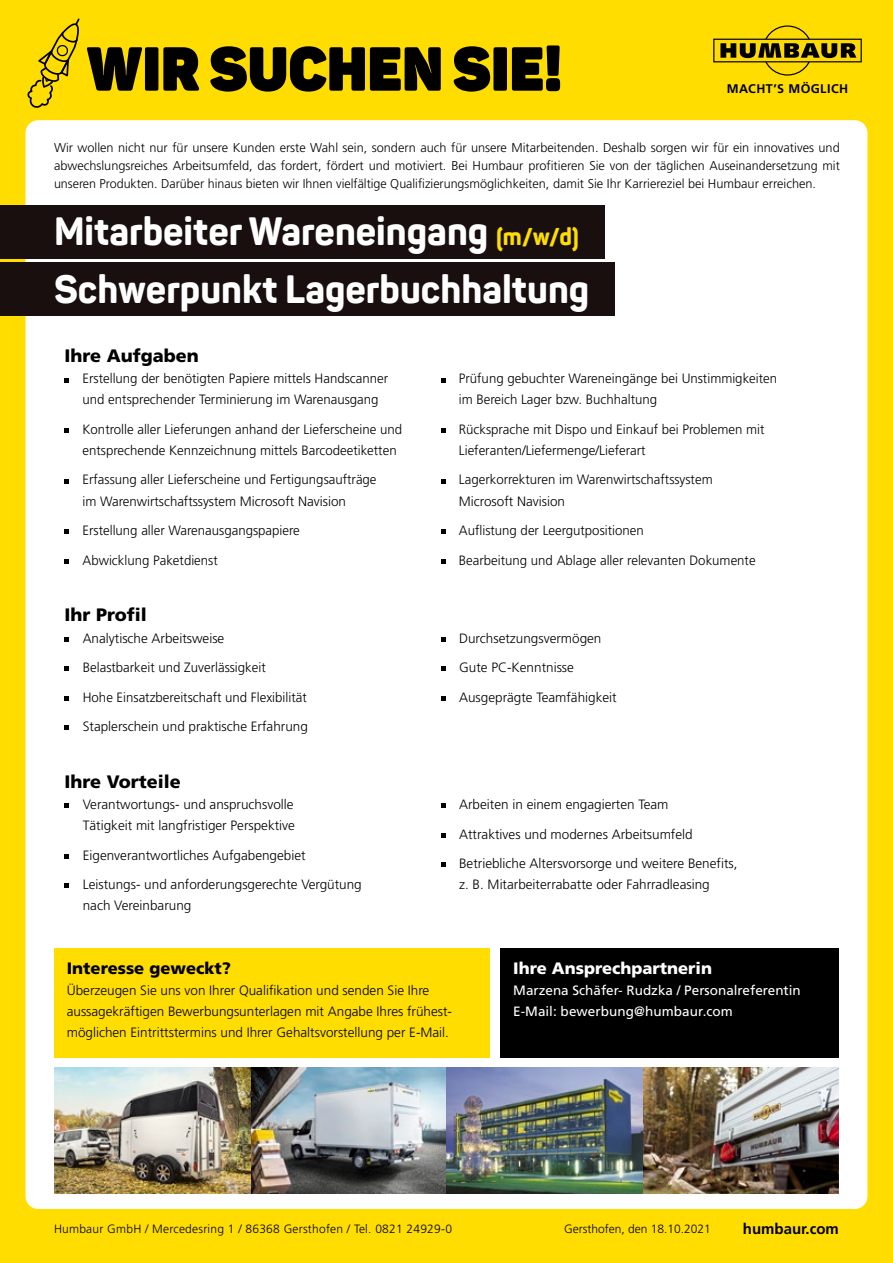
<style>
.page{position:relative;width:893px;height:1263px;background:#fd0}
.page>*{position:absolute;margin:0;border:0;box-sizing:border-box;transform-origin:0 0}
.t1{font:800 61.2px "Panton";letter-spacing:.005em;color:#000;scale:.95 1}
.t2{font:800 39px/57.4px "Panton";color:#fff;scale:.95 1}
.t3{font:18px "Frutiger LT 75 Blk";color:#000}
.t4{font:16.5px "Frutiger LT 75 Blk";color:#fff}
.t5{font:16.5px "Frutiger LT 75 Blk";color:#000}
.t6{font:15px "Frutiger LT 65 Bd";color:#000}
.t7{font:13.5px/29.5px "Frutiger LT 45 Lt";color:#000}
.t8{font:13.5px/21px "Frutiger LT 55 Rm";color:#fff}
.t9{font:12.75px/18px "Frutiger LT 45 Lt";color:#000;text-align:justify}
.t10{font:700 12.6px "Frutiger LT";letter-spacing:.035em;color:#000}
.t11{font:12px "Frutiger LT 45 Lt";letter-spacing:.02em;color:#000}
.t12{font:12px "Frutiger LT 45 Lt";color:#000}
.s1{font-size:24px;color:#fd0}
</style>
<div class="page">
<div style="left:26px;top:120px;width:841px;height:1089px;background:#fff;border-radius:13px"></div>
<svg style="left:713px;top:25px;width:149px;height:51px"></svg>
<img style="left:54px;top:1068px;width:785px;height:126px">
<div style="left:54px;top:948px;width:436px;height:109px;background:#fd0"></div>
<div style="left:500px;top:948px;width:339px;height:109px;background:#000"></div>
<svg style="left:27px;top:18px;width:53px;height:90px"></svg>
<div style="left:0;top:205px;width:605px;height:53px;background:#190f0f"></div>
<div style="left:0;top:262px;width:615px;height:54px;background:#190f0f"></div>
<svg style="left:65px;top:378px;width:4px;height:4px"></svg>
<svg style="left:65px;top:428px;width:4px;height:5px"></svg>
<svg style="left:65px;top:479px;width:4px;height:4px"></svg>
<svg style="left:65px;top:529px;width:4px;height:5px"></svg>
<svg style="left:65px;top:559px;width:4px;height:4px"></svg>
<svg style="left:441px;top:378px;width:5px;height:4px"></svg>
<svg style="left:441px;top:428px;width:5px;height:5px"></svg>
<svg style="left:441px;top:479px;width:5px;height:4px"></svg>
<svg style="left:441px;top:529px;width:5px;height:5px"></svg>
<svg style="left:441px;top:559px;width:5px;height:4px"></svg>
<svg style="left:65px;top:803px;width:4px;height:5px"></svg>
<svg style="left:65px;top:854px;width:4px;height:4px"></svg>
<svg style="left:65px;top:883px;width:4px;height:5px"></svg>
<svg style="left:441px;top:803px;width:5px;height:5px"></svg>
<svg style="left:441px;top:833px;width:5px;height:4px"></svg>
<svg style="left:441px;top:862px;width:5px;height:5px"></svg>
<svg style="left:65px;top:637px;width:4px;height:5px"></svg>
<svg style="left:65px;top:666px;width:4px;height:5px"></svg>
<svg style="left:65px;top:696px;width:4px;height:5px"></svg>
<svg style="left:65px;top:725px;width:4px;height:5px"></svg>
<svg style="left:441px;top:637px;width:5px;height:5px"></svg>
<svg style="left:441px;top:666px;width:5px;height:5px"></svg>
<svg style="left:441px;top:696px;width:5px;height:5px"></svg>
<h1 class="t1" style="left:87px;top:29px;width:502px">WIR SUCHEN SIE!</h1>
<p class="t10" style="left:727px;top:82px;width:123px">MACHT’S MÖGLICH</p>
<p class="t9" style="left:54px;top:138px;width:787px">Wir wollen nicht nur für unsere Kunden erste Wahl sein, sondern auch für unsere Mitarbeitenden. Deshalb sorgen wir für ein innovatives und abwechslungsreiches Arbeitsumfeld, das fordert, fördert und motiviert. Bei Humbaur profitieren Sie von der täglichen Auseinandersetzung mit unseren Produkten. Darüber hinaus bieten wir Ihnen vielfältige Qualifizierungsmöglichkeiten, damit Sie Ihr Karriereziel bei Humbaur erreichen.</p>
<h2 class="t2" style="left:54px;top:203px;width:565px">Mitarbeiter Wareneingang <span class="s1">(m/w/d)<br></span>Schwerpunkt Lagerbuchhaltung</h2>
<h3 class="t3" style="left:65px;top:345px;width:136px">Ihre Aufgaben</h3>
<p class="t7" style="left:83px;top:368px;width:307px;line-height:21px">Erstellung der benötigten Papiere mittels Handscanner und entsprechender Terminierung im Warenausgang</p>
<p class="t7" style="left:83px;top:419px;width:321px;line-height:21px">Kontrolle aller Lieferungen anhand der Lieferscheine und entsprechende Kennzeichnung mittels Barcodeetiketten</p>
<p class="t7" style="left:83px;top:469px;width:296px;line-height:21px">Erfassung aller Lieferscheine und Fertigungsaufträge im Warenwirtschaftssystem Microsoft Navision</p>
<p class="t7" style="left:83px;top:516px;width:219px">Erstellung aller Warenausgangspapiere<br>Abwicklung Paketdienst</p>
<h3 class="t3" style="left:65px;top:604px;width:84px">Ihr Profil</h3>
<p class="t7" style="left:459px;top:368px;width:320px;line-height:21px">Prüfung gebuchter Wareneingänge bei Unstimmigkeiten im Bereich Lager bzw. Buchhaltung</p>
<p class="t7" style="left:459px;top:419px;width:307px;line-height:21px">Rücksprache mit Dispo und Einkauf bei Problemen mit<br>Lieferanten/Liefermenge/Lieferart</p>
<p class="t7" style="left:459px;top:469px;width:255px;line-height:21px">Lagerkorrekturen im Warenwirtschaftssystem<br>Microsoft Navision</p>
<p class="t7" style="left:459px;top:516px;width:298px">Auflistung der Leergutpositionen<br>Bearbeitung und Ablage aller relevanten Dokumente</p>
<p class="t7" style="left:83px;top:623px;width:227px">Analytische Arbeitsweise<br>Belastbarkeit und Zuverlässigkeit<br>Hohe Einsatzbereitschaft und Flexibilität Staplerschein und praktische Erfahrung</p>
<p class="t7" style="left:459px;top:623px;width:159px">Durchsetzungsvermögen<br>Gute PC-Kenntnisse<br>Ausgeprägte Teamfähigkeit</p>
<h3 class="t3" style="left:65px;top:770px;width:118px">Ihre Vorteile</h3>
<p class="t7" style="left:83px;top:794px;width:214px;line-height:21px">Verantwortungs- und anspruchsvolle<br>Tätigkeit mit langfristiger Perspektive</p>
<p class="t7" style="left:83px;top:840px;width:280px">Eigenverantwortliches Aufgabengebiet<br>Leistungs- und anforderungsgerechte Vergütung</p>
<p class="t7" style="left:83px;top:891px;width:110px">nach Vereinbarung</p>
<p class="t7" style="left:459px;top:790px;width:280px">Arbeiten in einem engagierten Team<br>Attraktives und modernes Arbeitsumfeld<br>Betriebliche Altersvorsorge und weitere Benefits,</p>
<p class="t7" style="left:459px;top:870px;width:252px">z. B. Mitarbeiterrabatte oder Fahrradleasing</p>
<p class="t5" style="left:67px;top:958px;width:166px">Interesse geweckt?</p>
<p class="t7" style="left:67px;top:980px;width:386px;line-height:21px">Überzeugen Sie uns von Ihrer Qualifikation und senden Sie Ihre aussagekräftigen Bewerbungsunterlagen mit Angabe Ihres frühest&shy;möglichen Eintrittstermins und Ihrer Gehaltsvorstellung per E-Mail.</p>
<p class="t4" style="left:513px;top:958px;width:200px">Ihre Ansprechpartnerin</p>
<p class="t8" style="left:513px;top:980px;width:289px">Marzena Schäfer- Rudzka / Personalreferentin<br>E-Mail: bewerbung@humbaur.com</p>
<p class="t11" style="left:54px;top:1222px;width:400px">Humbaur GmbH / Mercedesring 1 / 86368 Gersthofen / Tel. 0821 24929-0</p>
<p class="t6" style="left:743px;top:1219px;width:98px">humbaur.com</p>
<p class="t12" style="left:564px;top:1222px;width:148px">Gersthofen, den 18.10.2021</p>
</div>
